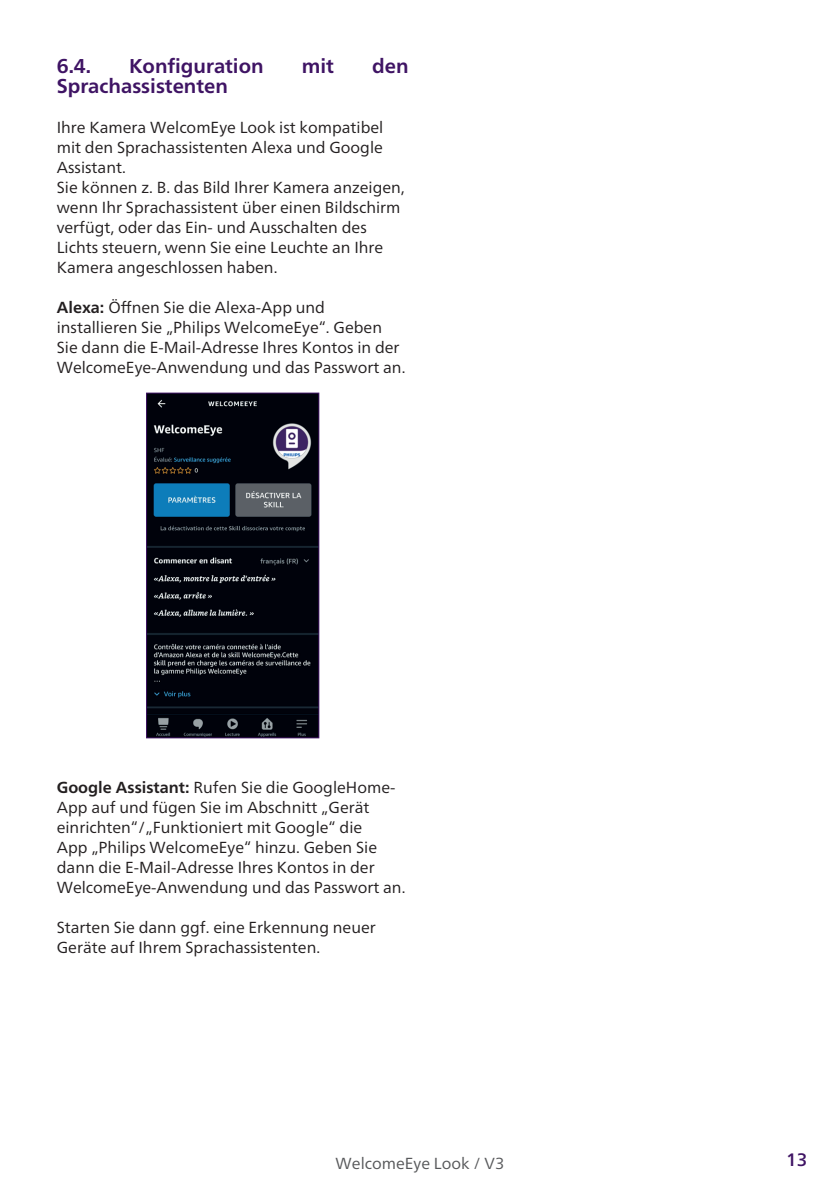
<style>
.page{position:relative;width:840px;height:1191px;background:#fff}
.page>*{position:absolute;margin:0;border:0;box-sizing:border-box;transform-origin:0 0}
.t1{font:700 20px "Frutiger Neue LT";color:#3f1464}
.t2{font:500 18px "Frutiger Neue LT";color:#3f1464}
.t3{font:16px/20px "Frutiger Neue LT";color:#231f20}
.t4{font:16px "Frutiger Neue LT";color:#57585a}
.s1{font-weight:700}
</style>
<div class="page">
<img style="left:148px;top:395px;width:169px;height:341px">
<div style="left:146px;top:393px;width:173px;height:345px;border:1px solid #3f1464"></div>
<p class="t1" style="left:57px;top:54px;width:36px">6.4.</p>
<p class="t1" style="left:129px;top:54px;width:136px">Konfiguration</p>
<p class="t1" style="left:301px;top:54px;width:34px">mit</p>
<p class="t1" style="left:372px;top:54px;width:38px">den</p>
<p class="t1" style="left:57px;top:74px;width:173px">Sprachassistenten</p>
<p class="t3" style="left:57px;top:117px;width:349px">Ihre Kamera WelcomEye Look ist kompatibel mit den Sprachassistenten Alexa und Google Assistant.<br>Sie können z. B. das Bild Ihrer Kamera anzeigen, wenn Ihr Sprachassistent über einen Bildschirm verfügt, oder das Ein- und Ausschalten des Lichts steuern, wenn Sie eine Leuchte an Ihre Kamera angeschlossen haben.</p>
<p class="t3" style="left:57px;top:297px;width:350px"><span class="s1">Alexa:</span> Öffnen Sie die Alexa-App und installieren Sie „Philips WelcomeEye“. Geben Sie dann die E-Mail-Adresse Ihres Kontos in der WelcomeEye-Anwendung und das Passwort an.</p>
<p class="t3" style="left:57px;top:777px;width:350px"><span class="s1">Google Assistant:</span> Rufen Sie die GoogleHome-App auf und fügen Sie im Abschnitt „Gerät einrichten“/„Funktioniert mit Google“ die<br>App „Philips WelcomeEye“ hinzu. Geben Sie dann die E-Mail-Adresse Ihres Kontos in der WelcomeEye-Anwendung und das Passwort an.</p>
<p class="t3" style="left:57px;top:917px;width:320px">Starten Sie dann ggf. eine Erkennung neuer<br>Geräte auf Ihrem Sprachassistenten.</p>
<p class="t4" style="left:335px;top:1153px;width:170px">WelcomeEye Look / V3</p>
<p class="t2" style="left:785px;top:1149px;width:23px">13</p>
</div>
